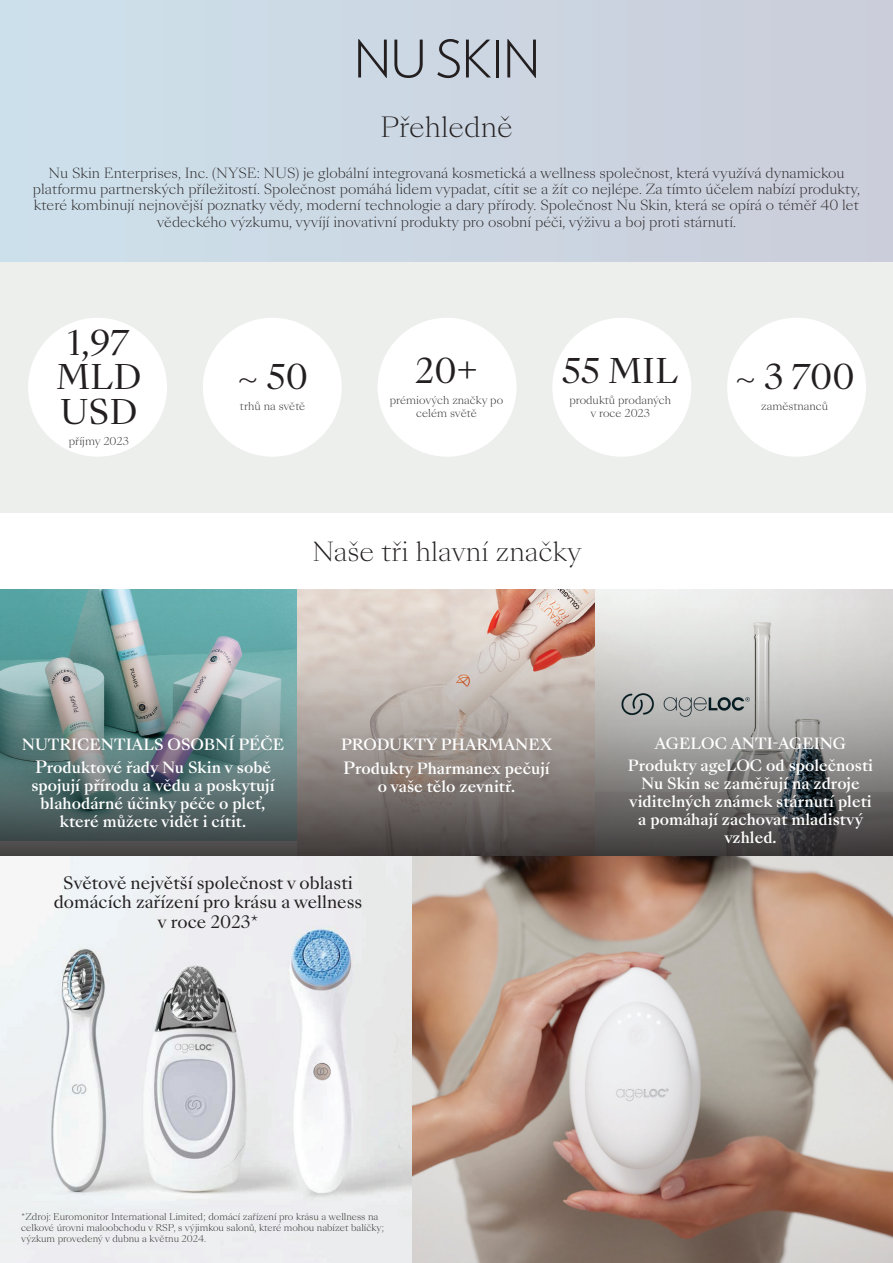
<style>
.page{position:relative;width:893px;height:1263px;background:#fff}
.page>*{position:absolute;margin:0;border:0;box-sizing:border-box;transform-origin:0 0}
.t1{font:33px/34.5px "Sang Bleu Kingdom";color:#231f20;text-align:center}
.t2{font:300 27px "Sang Bleu Kingdom";color:#231f20}
.t3{font:300 25.5px "Sang Bleu Kingdom";color:#231f20}
.t4{font:16.5px/19.8px "Sang Bleu Kingdom";color:#231f20;text-align:center}
.t5{font:500 15px/18px "Sang Bleu Kingdom";color:#fff;text-align:center}
.t6{font:300 13.5px/16.2px "Sang Bleu Kingdom";color:#231f20;text-align:center}
.t7{font:300 10.5px/12.6px "Sang Bleu Kingdom";color:#231f20;text-align:center}
.t8{font:300 9px/10.8px "Sang Bleu Kingdom";color:#231f20}
.s1{font-size:16.5px}
</style>
<div class="page">
<div style="left:0;top:0;width:893px;height:262px;background:#ccd7e3"></div>
<div style="left:0;top:262px;width:893px;height:250px;background:#edefed"></div>
<div style="left:28px;top:318px;width:139px;height:139px;background:#fff;border-radius:50%"></div>
<div style="left:378px;top:318px;width:138px;height:139px;background:#fff;border-radius:50%"></div>
<div style="left:203px;top:318px;width:139px;height:139px;background:#fff;border-radius:50%"></div>
<div style="left:552px;top:318px;width:139px;height:139px;background:#fff;border-radius:50%"></div>
<div style="left:727px;top:318px;width:139px;height:139px;background:#fff;border-radius:50%"></div>
<svg style="left:358px;top:39px;width:29px;height:39px"></svg>
<svg style="left:394px;top:40px;width:29px;height:38px"></svg>
<svg style="left:437px;top:39px;width:23px;height:39px"></svg>
<svg style="left:466px;top:40px;width:25px;height:37px"></svg>
<hr style="left:496px;top:40px;width:3px;height:37px;background:#231f20">
<svg style="left:507px;top:39px;width:29px;height:39px"></svg>
<img style="left:0;top:590px;width:298px;height:14px">
<img style="left:298px;top:590px;width:595px;height:14px">
<svg style="left:0;top:604px;width:893px;height:253px;background:#8c9290"></svg>
<img style="left:0;top:857px;width:412px;height:406px">
<img style="left:412px;top:857px;width:481px;height:406px">
<h2 class="t2" style="left:380px;top:108px;width:134px">Přehledně</h2>
<p class="t6" style="left:33px;top:166px;width:829px">Nu Skin Enterprises, Inc. (NYSE: NUS) je globální integrovaná kosmetická a wellness společnost, která využívá dynamickou platformu partnerských příležitostí. Společnost pomáhá lidem vypadat, cítit se a žít co nejlépe. Za tímto účelem nabízí produkty, které kombinují nejnovější poznatky vědy, moderní technologie a dary přírody. Společnost Nu Skin, která se opírá o téměř 40 let vědeckého výzkumu, vyvíjí inovativní produkty pro osobní péči, výživu a boj proti stárnutí.</p>
<h1 class="t1" style="left:56px;top:327px;width:87px">1,97<br>MLD<br>USD</h1>
<p class="t7" style="left:69px;top:435px;width:61px">příjmy 2023</p>
<h1 class="t1" style="left:237px;top:361px;width:72px">~ 50</h1>
<p class="t7" style="left:240px;top:401px;width:67px">trhů na světě</p>
<h1 class="t1" style="left:415px;top:355px;width:65px">20+</h1>
<p class="t7" style="left:390px;top:394px;width:115px">prémiových značky po celém světě</p>
<h1 class="t1" style="left:562px;top:355px;width:118px">55 MIL</h1>
<p class="t7" style="left:569px;top:394px;width:103px">produktů prodaných v roce 2023</p>
<h3 class="t3" style="left:312px;top:534px;width:271px">Naše tři hlavní značky</h3>
<h1 class="t1" style="left:735px;top:361px;width:121px">~ 3 700</h1>
<p class="t7" style="left:761px;top:401px;width:68px">zaměstnanců</p>
<p class="t5" style="left:22px;top:734px;width:264px;line-height:22.2px">NUTRICENTIALS OSOBNÍ PÉČE<br><span class="s1">P</span>roduktové řady Nu Skin v sobě</p>
<p class="t5" style="left:31px;top:776px;width:245px">spojují přírodu a vědu a poskytují blahodárné účinky péče o pleť, které můžete vidět i cítit.</p>
<p class="t5" style="left:341px;top:733px;width:212px;line-height:24px;text-align:left">PRODUKTY PHARMANEX<br><span class="s1">P</span>rodukty Pharmanex pečují</p>
<p class="t5" style="left:378px;top:778px;width:139px">o vaše tělo zevnitř.</p>
<p class="t4" style="left:54px;top:873px;width:310px">Světově největší společnost v oblasti domácích zařízení pro krásu a wellness v roce 2023*</p>
<p class="t5" style="left:628px;top:732px;width:247px;line-height:22.2px">AGELOC ANTI-AGEING<br>Produkty ageLOC od společnosti</p>
<p class="t5" style="left:629px;top:775px;width:244px">Nu Skin se zaměřují na zdroje viditelných známek stárnutí pleti a pomáhají zachovat mladistvý vzhled.</p>
<p class="t8" style="left:21px;top:1212px;width:364px">*Zdroj: Euromonitor International Limited; domácí zařízení pro krásu a wellness na celkové úrovni maloobchodu v RSP, s výjimkou salonů, které mohou nabízet balíčky; výzkum provedený v dubnu a květnu 2024.</p>
</div>
